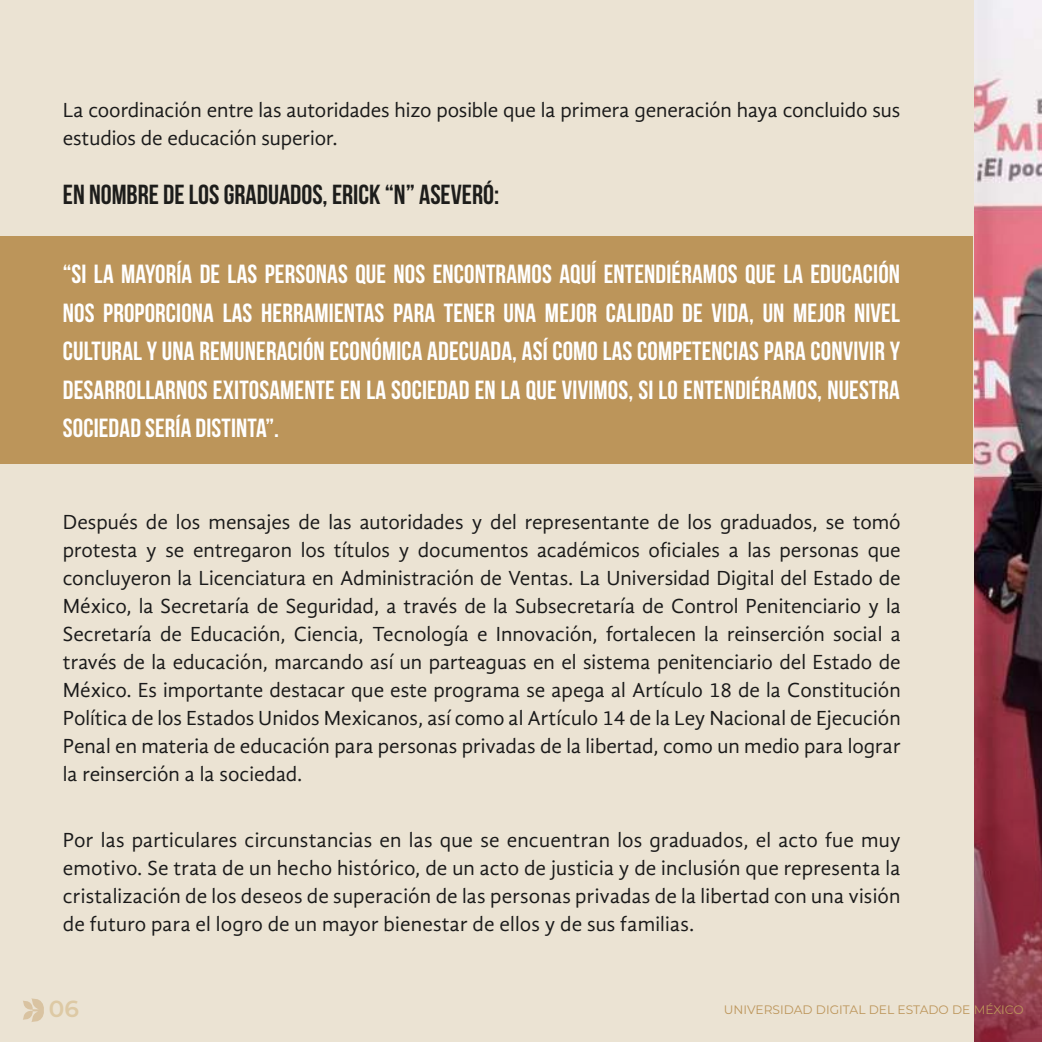
<style>
.page{position:relative;width:1042px;height:1042px;background:#fff}
.page>*{position:absolute;margin:0;border:0;box-sizing:border-box;transform-origin:0 0}
.t1{font:700 27.47px "Bebas Neue";color:#1d1d1b}
.t2{font:700 26.25px/38.5px "Bebas Neue";letter-spacing:.005em;color:#fff;text-align:justify}
.t3{font:600 23.1px "Montserrat";color:#ddc9a4}
.t4{font:21px/28px "Gandhi Sans";letter-spacing:-.005em;color:#1a1a1a;text-align:justify}
.t5{font:12.25px "Montserrat";color:#bc955a}
</style>
<div class="page">
<img style="left:973px;top:0;width:69px;height:1042px">
<div style="left:0;top:0;width:973px;height:1042px;background:#ebe3d3"></div>
<svg style="left:23px;top:998px;width:21px;height:24px"></svg>
<div style="left:0;top:236px;width:973px;height:227px;background:#bc955a"></div>
<p class="t4" style="left:63px;top:96px;width:839px">La coordinación entre las autoridades hizo posible que la primera generación haya concluido sus estudios de educación superior.</p>
<h1 class="t1" style="left:63px;top:180px;width:438px">EN NOMBRE DE LOS GRADUADOS, ERICK “N” ASEVERÓ:</h1>
<p class="t2" style="left:63px;top:254px;width:839px">“SI LA MAYORÍA DE LAS PERSONAS QUE NOS ENCONTRAMOS AQUÍ ENTENDIÉRAMOS QUE LA EDUCACIÓN NOS PROPORCIONA LAS HERRAMIENTAS PARA TENER UNA MEJOR CALIDAD DE VIDA, UN MEJOR NIVEL CULTURAL Y UNA REMUNERACIÓN ECONÓMICA ADECUADA, ASÍ COMO LAS COMPETENCIAS PARA CONVIVIR Y DESARROLLARNOS EXITOSAMENTE EN LA SOCIEDAD EN LA QUE VIVIMOS, SI LO ENTENDIÉRAMOS, NUESTRA SOCIEDAD SERÍA DISTINTA”.</p>
<p class="t4" style="left:63px;top:508px;width:839px">Después de los mensajes de las autoridades y del representante de los graduados, se tomó protesta y se entregaron los títulos y documentos académicos oficiales a las personas que concluyeron la Licenciatura en Administración de Ventas. La Universidad Digital del Estado de México, la Secretaría de Seguridad, a través de la Subsecretaría de Control Penitenciario y la Secretaría de Educación, Ciencia, Tecnología e Innovación, fortalecen la reinserción social a través de la educación, marcando así un parteaguas en el sistema penitenciario del Estado de México. Es importante destacar que este programa se apega al Artículo 18 de la Constitución Política de los Estados Unidos Mexicanos, así como al Artículo 14 de la Ley Nacional de Ejecución Penal en materia de educación para personas privadas de la libertad, como un medio para lograr la reinserción a la sociedad.</p>
<p class="t4" style="left:63px;top:825px;width:839px">Por las particulares circunstancias en las que se encuentran los graduados, el acto fue muy emotivo. Se trata de un hecho histórico, de un acto de justicia y de inclusión que representa la cristalización de los deseos de superación de las personas privadas de la libertad con una visión de futuro para el logro de un mayor bienestar de ellos y de sus familias.</p>
<p class="t3" style="left:49px;top:992px;width:32px">06</p>
<p class="t5" style="left:724px;top:1001px;width:301px">UNIVERSIDAD DIGITAL DEL ESTADO DE MÉXICO</p>
</div>
